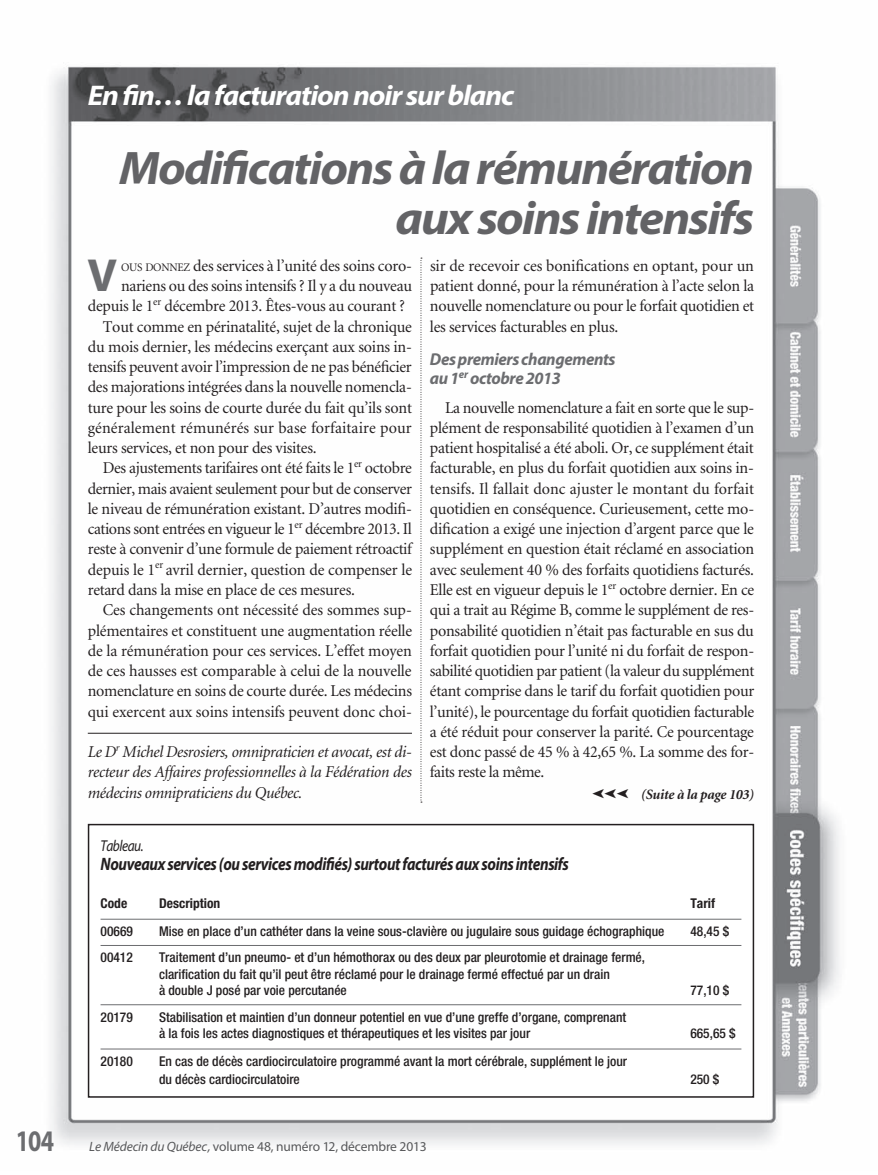
<style>
.page{position:relative;width:878px;height:1175px;background:#fff}
.page>*{position:absolute;margin:0;border:0;box-sizing:border-box;transform-origin:0 0}
.t1{font:italic 700 47.25px/49.5px "Myriad Pro";letter-spacing:-.035em;color:#636366;text-align:right;scale:1.05 1}
.t2{font:700 46.5px "Myriad Pro";color:#6c6d70}
.t3{font:700 30px "Myriad Pro";color:#6c6d70;scale:.8 1}
.t4{font:italic 700 28.5px "Myriad Pro";letter-spacing:-.035em;color:#fff;scale:1.05 1}
.t5{font:italic 700 18px "Myriad Pro";letter-spacing:-.025em;color:#231f20;scale:.85 1}
.t6{font:italic 700 17.25px/19.5px "Myriad Pro";letter-spacing:-.025em;color:#6c6d70}
.t7{font:16.5px/20.2px "Minion";letter-spacing:-.015em;color:#231f20;text-align:justify}
.t8{font:italic 16.5px/20.2px "Minion";letter-spacing:-.02em;color:#231f20;text-align:justify}
.t9{font:16.5px "Minion";letter-spacing:.005em;color:#231f20}
.t10{font:italic 15.75px "Myriad Pro";letter-spacing:-.035em;color:#231f20;scale:.85 1}
.t11{font:italic 700 14.25px "Minion";letter-spacing:-.02em;color:#231f20}
.t12{font:500 condensed 13.5px/16.5px "Helvetica Neue";color:#231f20}
.t13{font:13.5px "Myriad Pro";letter-spacing:-.01em;color:#57585a}
.t14{font:700 condensed 13.5px "Helvetica Neue";color:#231f20}
.t15{font:13.5px "Zapf Dingbats ITC";color:#231f20}
.s1{font-size:11.55px}
.s2{font-style:italic}
</style>
<div class="page">
<img style="left:51px;top:66px;width:788px;height:1079px">
<hr style="left:88px;top:733px;width:324px;height:1px;background:#231f20">
<svg style="left:420px;top:258px;width:2px;height:544px"></svg>
<div style="left:88px;top:824px;width:665px;height:272px;background:#fff"></div>
<hr style="left:100px;top:918px;width:641px;height:1px;background:#6c6d70">
<hr style="left:100px;top:945px;width:641px;height:1px;background:#6c6d70">
<hr style="left:100px;top:1004px;width:641px;height:1px;background:#6c6d70">
<hr style="left:100px;top:1048px;width:641px;height:1px;background:#6c6d70">
<div style="left:88px;top:824px;width:666px;height:273px;border:2px solid #231f20"></div>
<h3 class="t4" style="left:88px;top:76px;width:408px">En fin… la facturation noir sur blanc</h3>
<h1 class="t1" style="left:119px;top:142px;width:606px">Modifications à la rémunération aux soins intensifs</h1>
<h2 class="t2" style="left:87px;top:245px;width:31px">V</h2>
<p class="t7" style="left:121px;top:256px;width:292px"><span class="s1">OUS DONNEZ</span> des services à l’unité des soins coro-</p>
<p class="t7" style="left:121px;top:276px;width:292px">nariens ou des soins intensifs ? Il y a du nouveau</p>
<p class="t7" style="left:88px;top:296px;width:318px">depuis le 1<sup>er</sup> décembre 2013. Êtes-vous au courant ?</p>
<p class="t7" style="left:103px;top:317px;width:310px">Tout comme en périnatalité, sujet de la chronique</p>
<p class="t7" style="left:88px;top:337px;width:326px">du mois dernier, les médecins exerçant aux soins in-</p>
<p class="t7" style="left:88px;top:357px;width:325px">tensifs peuvent avoir l’impression de ne pas bénéficier</p>
<p class="t7" style="left:88px;top:377px;width:326px">des majorations intégrées dans la nouvelle nomencla-</p>
<p class="t7" style="left:88px;top:398px;width:325px">ture pour les soins de courte durée du fait qu’ils sont</p>
<p class="t9" style="left:88px;top:419px;width:325px">généralement rémunérés sur base forfaitaire pour</p>
<p class="t7" style="left:88px;top:438px;width:230px">leurs services, et non pour des visites.</p>
<p class="t7" style="left:103px;top:458px;width:311px">Des ajustements tarifaires ont été faits le 1<sup>er</sup> octobre</p>
<p class="t7" style="left:88px;top:479px;width:326px">dernier, mais avaient seulement pour but de conserver</p>
<p class="t7" style="left:88px;top:499px;width:326px">le niveau de rémunération existant. D’autres modifi-</p>
<p class="t7" style="left:88px;top:519px;width:325px">cations sont entrées en vigueur le 1<sup>er</sup> décembre 2013. Il</p>
<p class="t7" style="left:88px;top:539px;width:325px">reste à convenir d’une formule de paiement rétroactif</p>
<p class="t7" style="left:88px;top:560px;width:326px">depuis le 1<sup>er</sup> avril dernier, question de compenser le</p>
<p class="t7" style="left:88px;top:580px;width:269px">retard dans la mise en place de ces mesures.</p>
<p class="t7" style="left:103px;top:600px;width:311px">Ces changements ont nécessité des sommes sup-</p>
<p class="t7" style="left:88px;top:620px;width:326px">plémentaires et constituent une augmentation réelle</p>
<p class="t7" style="left:88px;top:641px;width:325px">de la rémunération pour ces services. L’effet moyen</p>
<p class="t7" style="left:88px;top:661px;width:325px">de ces hausses est comparable à celui de la nouvelle</p>
<p class="t7" style="left:88px;top:681px;width:326px">nomenclature en soins de courte durée. Les médecins</p>
<p class="t7" style="left:88px;top:701px;width:326px">qui exercent aux soins intensifs peuvent donc choi-</p>
<p class="t8" style="left:88px;top:742px;width:326px">Le D<sup>r</sup> Michel Desrosiers, omnipraticien et avocat, est di&shy;recteur des Affaires professionnelles à la Fédération des médecins omnipraticiens du Québec.</p>
<p class="t7" style="left:430px;top:256px;width:326px">sir de recevoir ces bonifications en optant, pour un patient donné, pour la rémunération à l’acte selon la nouvelle nomenclature ou pour le forfait quotidien et les services facturables en plus.</p>
<p class="t6" style="left:430px;top:348px;width:187px">Des premiers changements au 1<sup>er</sup> octobre 2013</p>
<p class="t7" style="left:430px;top:398px;width:326px;text-align:left;text-indent:15px">La nouvelle nomenclature a fait en sorte que le sup&shy;plément de responsabilité quotidien à l’examen d’un patient hospitalisé a été aboli. Or, ce supplément était facturable, en plus du forfait quotidien aux soins in&shy;tensifs. Il fallait donc ajuster le montant du forfait quotidien en conséquence. Curieusement, cette mo&shy;dification a exigé une injection d’argent parce que le supplément en question était réclamé en association avec seulement 40 % des forfaits quotidiens facturés.<br>Elle est en vigueur depuis le 1<sup>er</sup> octobre dernier. En ce qui a trait au Régime B, comme le supplément de res&shy;ponsabilité quotidien n’était pas facturable en sus du forfait quotidien pour l’unité ni du forfait de respon&shy;sabilité quotidien par patient (la valeur du supplément étant comprise dans le tarif du forfait quotidien pour l’unité), le pourcentage du forfait quotidien facturable a été réduit pour conserver la parité. Ce pourcentage est donc passé de 45 % à 42,65 %. La somme des for&shy;faits reste la même.</p>
<p class="t15" style="left:628px;top:800px;width:38px;rotate:-180deg">➤➤➤</p>
<p class="t11" style="left:641px;top:787px;width:115px">(Suite à la page 103)</p>
<p class="t10" style="left:100px;top:835px;width:52px">Tableau.</p>
<p class="t5" style="left:100px;top:852px;width:552px">Nouveaux services (ou services modifiés) surtout facturés aux soins intensifs</p>
<p class="t14" style="left:100px;top:895px;width:28px">Code</p>
<p class="t14" style="left:159px;top:895px;width:63px">Description</p>
<p class="t14" style="left:690px;top:895px;width:26px">Tarif</p>
<p class="t12" style="left:100px;top:923px;width:34px">00669</p>
<p class="t12" style="left:159px;top:923px;width:507px">Mise en place d’un cathéter dans la veine sous-clavière ou jugulaire sous guidage échographique</p>
<p class="t12" style="left:690px;top:923px;width:40px">48,45 $</p>
<p class="t12" style="left:100px;top:949px;width:34px">00412</p>
<p class="t12" style="left:159px;top:949px;width:487px">Traitement d’un pneumo- et d’un hémothorax ou des deux par pleurotomie et drainage fermé, clarification du fait qu’il peut être réclamé pour le drainage fermé effectué par un drain<br>à double J posé par voie percutanée</p>
<p class="t12" style="left:690px;top:982px;width:40px">77,10 $</p>
<p class="t12" style="left:100px;top:1008px;width:34px">20179</p>
<p class="t12" style="left:159px;top:1008px;width:468px">Stabilisation et maintien d’un donneur potentiel en vue d’une greffe d’organe, comprenant à la fois les actes diagnostiques et thérapeutiques et les visites par jour</p>
<p class="t12" style="left:100px;top:1052px;width:34px">20180</p>
<p class="t12" style="left:159px;top:1052px;width:469px;line-height:18px">En cas de décès cardiocirculatoire programmé avant la mort cérébrale, supplément le jour du décès cardiocirculatoire</p>
<h3 class="t3" style="left:16px;top:1121px;width:49px">104</h3>
<p class="t13" style="left:89px;top:1138px;width:339px"><span class="s2">Le Médecin du Québec,</span> volume 48, numéro 12, décembre 2013</p>
<p class="t12" style="left:690px;top:1025px;width:47px">665,65 $</p>
<p class="t12" style="left:690px;top:1070px;width:31px">250 $</p>
</div>
